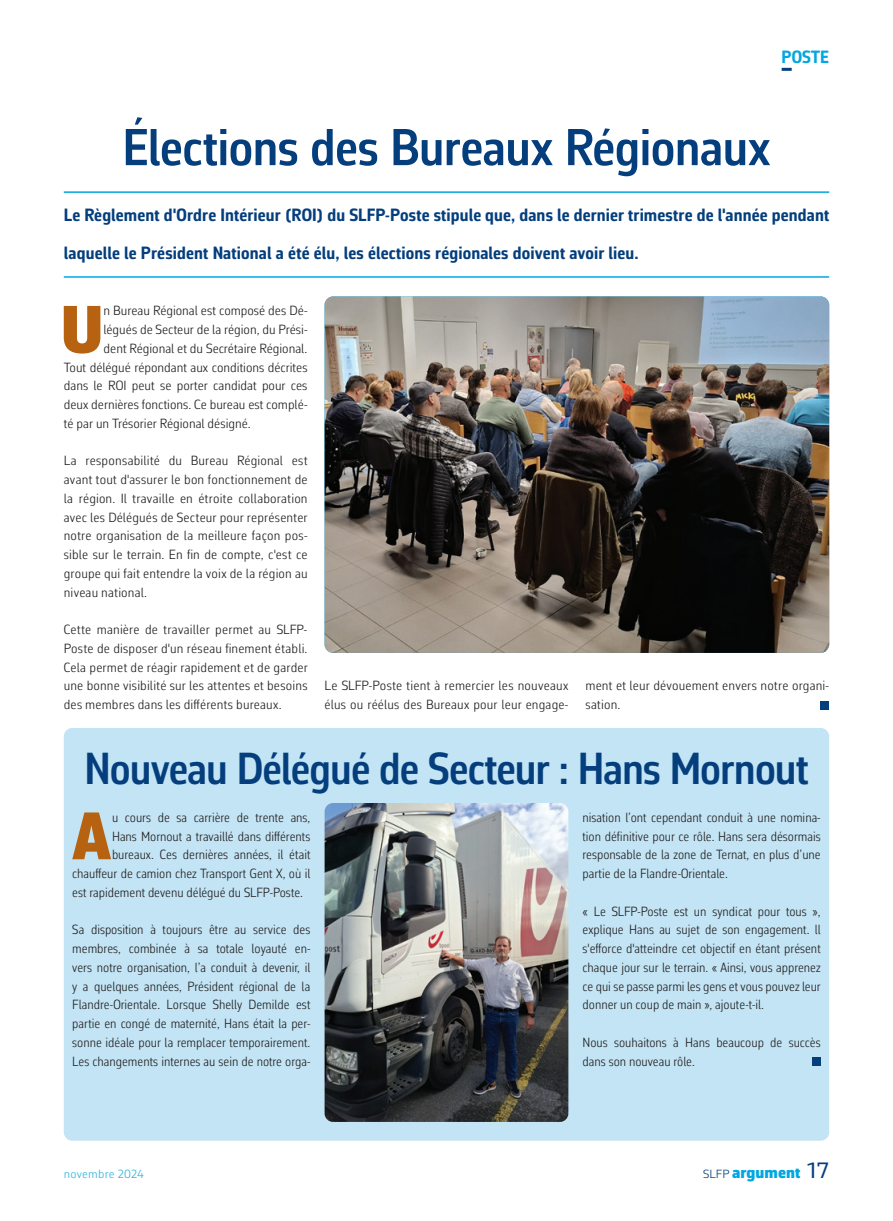
<style>
.page{position:relative;width:893px;height:1221px;background:#fff}
.page>*{position:absolute;margin:0;border:0;box-sizing:border-box;transform-origin:0 0}
.t1{font:900 67.95px "Corbeau Pro";color:#b66211}
.t2{font:600 52.5px "Corbeau Con Pro";letter-spacing:-.01em;color:#043e7d}
.t3{font:600 45.45px "Corbeau Con Pro";letter-spacing:-.02em;color:#043e7d}
.t4{font:700 18px/37.5px "Corbeau Con Pro";letter-spacing:.01em;color:#043e7d}
.t5{font:700 18px "Corbeau Con Pro";color:#00a7e0}
.t6{font:900 16.5px "Corbeau Pro";letter-spacing:.005em;color:#00a7e0}
.t7{font:300 13.5px/18.8px "Corbeau Con Pro";color:#231f20;text-align:justify}
.t8{font:300 12px "Corbeau Pro";letter-spacing:.015em;color:#28b3de}
.s1{font-weight:300;font-size:12px;color:#043e7d}
.s2{font-weight:400;font-size:22.5px;color:#043e7d}
</style>
<div class="page">
<svg style="left:782px;top:68px;width:10px;height:3px"></svg>
<div style="left:821px;top:700px;width:8px;height:9px;background:#043e7d"></div>
<hr style="left:64px;top:191px;width:765px;height:2px;background:#00a7e0">
<hr style="left:64px;top:276px;width:765px;height:2px;background:#00a7e0">
<img style="left:325px;top:296px;width:504px;height:357px">
<div style="left:64px;top:728px;width:765px;height:412px;background:#c2e4f4;border-radius:9px"></div>
<div style="left:812px;top:1057px;width:9px;height:8px;background:#043e7d"></div>
<img style="left:325px;top:803px;width:243px;height:318px">
<h3 class="t5" style="left:782px;top:45px;width:49px">POSTE</h3>
<h2 class="t2" style="left:122px;top:112px;width:650px">Élections des Bureaux Régionaux</h2>
<h3 class="t4" style="left:64px;top:196px;width:767px">Le Règlement d'Ordre Intérieur (ROI) du SLFP-Poste stipule que, dans le dernier trimestre de l'année pendant laquelle le Président National a été élu, les élections régionales doivent avoir lieu.</h3>
<h1 class="t1" style="left:61px;top:284px;width:45px">U</h1>
<p class="t7" style="left:104px;top:301px;width:205px">n Bureau Régional est composé des Dé-</p>
<p class="t7" style="left:104px;top:320px;width:205px">légués de Secteur de la région, du Prési-</p>
<p class="t7" style="left:104px;top:338px;width:205px">dent Régional et du Secrétaire Régional.</p>
<p class="t7" style="left:64px;top:357px;width:245px">Tout délégué répondant aux conditions décrites</p>
<p class="t7" style="left:64px;top:376px;width:245px">dans le ROI peut se porter candidat pour ces</p>
<p class="t7" style="left:64px;top:395px;width:245px">deux dernières fonctions. Ce bureau est complé-</p>
<p class="t7" style="left:64px;top:413px;width:189px">té par un Trésorier Régional désigné.</p>
<p class="t7" style="left:64px;top:451px;width:245px">La responsabilité du Bureau Régional est avant tout d'assurer le bon fonctionnement de la région. Il travaille en étroite collaboration avec les Délégués de Secteur pour représenter notre organisation de la meilleure façon pos&shy;sible sur le terrain. En fin de compte, c'est ce groupe qui fait entendre la voix de la région au niveau national.</p>
<p class="t7" style="left:64px;top:620px;width:245px">Cette manière de travailler permet au SLFP-Poste de disposer d'un réseau finement établi.<br>Cela permet de réagir rapidement et de garder une bonne visibilité sur les attentes et besoins des membres dans les différents bureaux.</p>
<p class="t7" style="left:325px;top:676px;width:245px">Le SLFP-Poste tient à remercier les nouveaux élus ou réélus des Bureaux pour leur engage-</p>
<p class="t7" style="left:585px;top:676px;width:245px">ment et leur dévouement envers notre organi&shy;sation.</p>
<h3 class="t3" style="left:84px;top:738px;width:726px">Nouveau Délégué de Secteur : Hans Mornout</h3>
<h1 class="t1" style="left:71px;top:790px;width:42px">A</h1>
<p class="t7" style="left:112px;top:807px;width:200px">u cours de sa carrière de trente ans,</p>
<p class="t7" style="left:583px;top:807px;width:240px">nisation l’ont cependant conduit à une nomina&shy;tion définitive pour ce rôle. Hans sera désormais responsable de la zone de Ternat, en plus d’une partie de la Flandre-Orientale.</p>
<p class="t7" style="left:583px;top:901px;width:240px">« Le SLFP-Poste est un syndicat pour tous », explique Hans au sujet de son engagement. ll s'efforce d'atteindre cet objectif en étant présent chaque jour sur le terrain. « Ainsi, vous apprenez ce qui se passe parmi les gens et vous pouvez leur donner un coup de main », ajoute-t-il.</p>
<p class="t7" style="left:583px;top:1032px;width:240px">Nous souhaitons à Hans beaucoup de succès dans son nouveau rôle.</p>
<p class="t7" style="left:112px;top:826px;width:200px">Hans Mornout a travaillé dans différents</p>
<p class="t7" style="left:112px;top:845px;width:200px">bureaux. Ces dernières années, il était</p>
<p class="t7" style="left:72px;top:863px;width:240px">chauffeur de camion chez Transport Gent X, où il</p>
<p class="t7" style="left:72px;top:882px;width:232px">est rapidement devenu délégué du SLFP-Poste.</p>
<p class="t7" style="left:72px;top:920px;width:240px">Sa disposition à toujours être au service des membres, combinée à sa totale loyauté en&shy;vers notre organisation, l’a conduit à devenir, il y a quelques années, Président régional de la Flandre-Orientale. Lorsque Shelly Demilde est partie en congé de maternité, Hans était la per&shy;sonne idéale pour la remplacer temporairement.<br>Les changements internes au sein de notre orga-</p>
<p class="t8" style="left:64px;top:1165px;width:82px">novembre 2024</p>
<p class="t6" style="left:703px;top:1161px;width:128px"><span class="s1">SLFP</span> argument <span class="s2">17</span></p>
</div>
